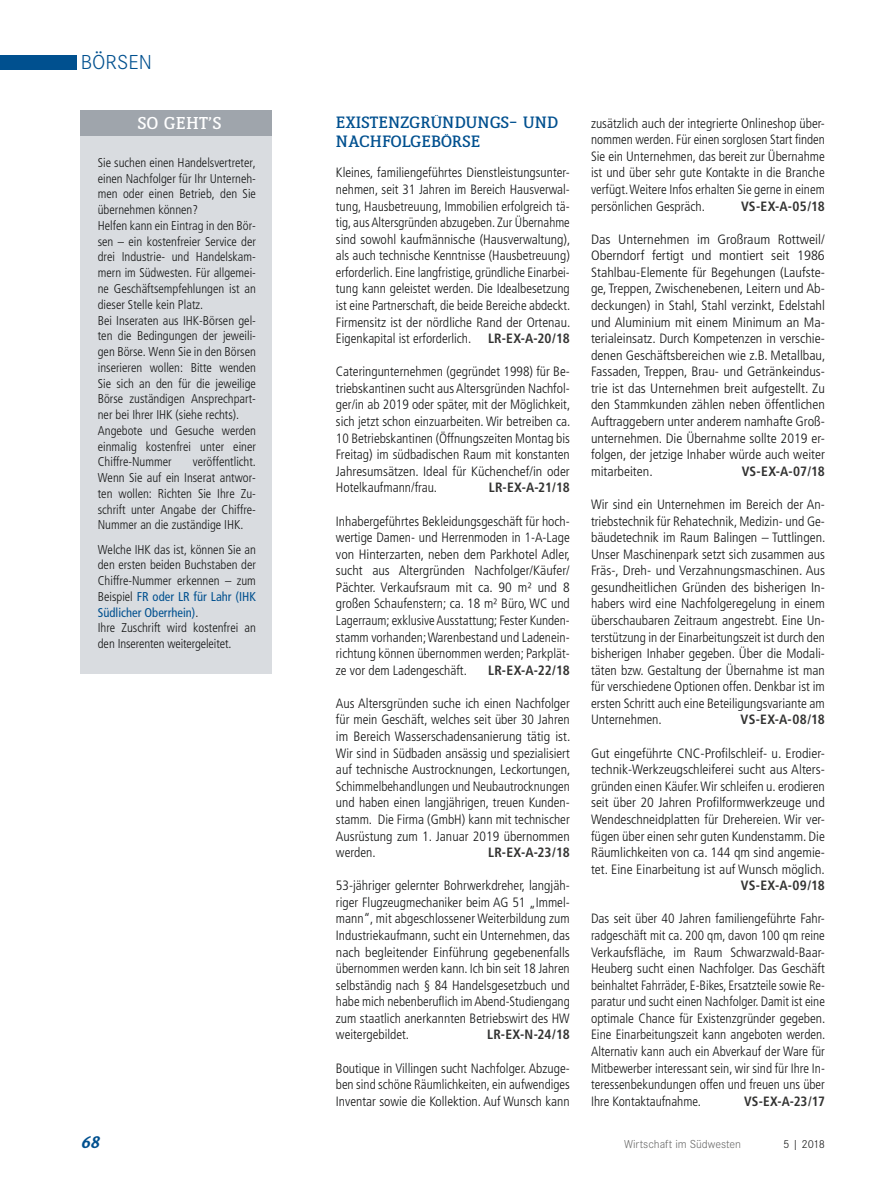
<style>
.page{position:relative;width:893px;height:1191px;background:#fff}
.page>*{position:absolute;margin:0;border:0;box-sizing:border-box;transform-origin:0 0}
.t1{font:300 21px "Corporate S";color:#00508f}
.t2{font:800 16.5px "Lenga";letter-spacing:.01em;color:#fff}
.t3{font:italic 900 16.5px "Lenga";color:#00508f}
.t4{font:800 15.75px/18.9px "Lenga";color:#00508f}
.t5{font:300 condensed 13.5px/16.5px "Frutiger";color:#151616;text-align:justify}
.t6{font:300 condensed 13.5px/16.5px "Frutiger";color:#151616;text-align:justify;scale:1.07 1}
.t7{font:300 condensed 13.5px/16.5px "Frutiger";color:#151616;text-align:justify;scale:1.04 1}
.t8{font:700 condensed 13.5px "Frutiger";letter-spacing:.01em;color:#323231}
.t9{font:300 condensed 12.75px/15.8px "Frutiger";color:#151616}
.t10{font:300 12px "Corporate S";color:#686867}
.t11{font:300 12px "Corporate S";color:#151616}
.s1{font-weight:400;color:#00508f}
.s2{font-weight:700;color:#323231}
</style>
<div class="page">
<div style="left:0;top:55px;width:77px;height:14px;background:#00508f"></div>
<div style="left:81px;top:111px;width:191px;height:25px;background:#9fa5ac"></div>
<div style="left:81px;top:136px;width:191px;height:537px;background:#d9dce0"></div>
<h1 class="t1" style="left:81px;top:51px;width:73px">börsen</h1>
<p class="t2" style="left:138px;top:115px;width:85px">SO GEHT’S</p>
<p class="t9" style="left:98px;top:155px;width:160px">Sie suchen einen Handelsvertreter, einen Nachfolger für Ihr Unterneh&shy;men oder einen Betrieb, den Sie übernehmen können?<br>Helfen kann ein Eintrag in den Bör&shy;sen – ein kostenfreier Service der drei Industrie- und Handelskam&shy;mern im Südwesten. Für allgemei&shy;ne Geschäftsempfehlungen ist an dieser Stelle kein Platz.<br>Bei Inseraten aus IHK-Börsen gel&shy;ten die Bedingungen der jeweili&shy;gen Börse. Wenn Sie in den Börsen inserieren wollen: Bitte wenden<br>Sie sich an den für die jeweilige<br>Börse zuständigen Ansprechpart&shy;ner bei Ihrer IHK (siehe rechts).<br>Angebote und Gesuche werden einmalig kostenfrei unter einer<br>Chiffre-Nummer</p>
<p class="t9" style="left:98px;top:454px;width:160px;text-align:justify;text-indent:95px">veröffentlicht.<br>Wenn Sie auf ein Inserat antwor&shy;ten wollen: Richten Sie Ihre Zu&shy;schrift unter Angabe der Chiffre-Nummer an die zuständige IHK.</p>
<p class="t9" style="left:98px;top:541px;width:160px">Welche IHK das ist, können Sie an den ersten beiden Buchstaben der<br>Chiffre-Nummer erkennen – zum<br>Beispiel <span class="s1">FR oder LR für Lahr (IHK<br>Südlicher Oberrhein)</span>.<br>Ihre Zuschrift wird kostenfrei an den Inserenten weitergeleitet.</p>
<p class="t4" style="left:336px;top:113px;width:224px">EXISTENZGRÜNDUNGS- UND<br>NACHFOLGEBÖRSE</p>
<p class="t5" style="left:336px;top:165px;width:236px">Kleines, familiengeführtes Dienstleistungsunter&shy;nehmen, seit 31 Jahren im Bereich Hausverwal&shy;tung, Hausbetreuung, Immobilien erfolgreich tä&shy;tig, aus Altersgründen abzugeben. Zur Übernahme sind sowohl kaufmännische (Hausverwaltung), als auch technische Kenntnisse (Hausbetreuung) erforderlich. Eine langfristige, gründliche Einarbei&shy;tung kann geleistet werden. Die Idealbesetzung ist eine Partnerschaft, die beide Bereiche abdeckt.<br>Firmensitz ist der nördliche Rand der Ortenau.<br>Eigenkapital ist erforderlich. <span class="s2">LR-EX-A-20/18</span></p>
<p class="t5" style="left:336px;top:363px;width:236px">Cateringunternehmen (gegründet 1998) für Be&shy;triebskantinen sucht aus Altersgründen Nachfol&shy;ger/in ab 2019 oder später, mit der Möglichkeit, sich jetzt schon einzuarbeiten. Wir betreiben ca.<br>10 Betriebskantinen (Öffnungszeiten Montag bis Freitag) im südbadischen Raum mit konstanten Jahresumsätzen. Ideal für Küchenchef/in oder Hotelkaufmann/frau.</p>
<p class="t8" style="left:489px;top:479px;width:82px">LR-EX-A-21/18</p>
<p class="t5" style="left:336px;top:513px;width:236px">Inhabergeführtes Bekleidungsgeschäft für hoch&shy;wertige Damen- und Herrenmoden in 1-A-Lage von Hinterzarten, neben dem Parkhotel Adler, sucht aus Altergründen Nachfolger/Käufer/ Pächter. Verkaufsraum mit ca. 90 m² und 8 großen Schaufenstern; ca. 18 m² Büro, WC und Lagerraum; exklusive Ausstattung; Fester Kunden&shy;stamm vorhanden; Warenbestand und Ladenein&shy;richtung können übernommen werden; Parkplät&shy;ze vor dem Ladengeschäft.</p>
<p class="t8" style="left:488px;top:662px;width:83px">LR-EX-A-22/18</p>
<p class="t5" style="left:336px;top:695px;width:236px">Aus Altersgründen suche ich einen Nachfolger für mein Geschäft, welches seit über 30 Jahren im Bereich Wasserschadensanierung tätig ist.<br>Wir sind in Südbaden ansässig und spezialisiert auf technische Austrocknungen, Leckortungen, Schimmelbehandlungen und Neubautrocknungen und haben einen langjährigen, treuen Kunden&shy;stamm. Die Firma (GmbH) kann mit technischer Ausrüstung zum 1. Januar 2019 übernommen werden.</p>
<p class="t8" style="left:488px;top:844px;width:83px">LR-EX-A-23/18</p>
<p class="t5" style="left:336px;top:877px;width:235px">53-jähriger gelernter Bohrwerkdreher, langjäh&shy;riger Flugzeugmechaniker beim AG 51 „Immel&shy;mann“, mit abgeschlossener Weiterbildung zum Industriekaufmann, sucht ein Unternehmen, das nach begleitender Einführung gegebenenfalls übernommen werden kann. Ich bin seit 18 Jahren selbständig nach § 84 Handelsgesetzbuch und habe mich nebenberuflich im Abend-Studiengang zum staatlich anerkannten Betriebswirt des HW weitergebildet.</p>
<p class="t8" style="left:487px;top:1026px;width:84px">LR-EX-N-24/18</p>
<p class="t5" style="left:336px;top:1060px;width:235px">Boutique in Villingen sucht Nachfolger. Abzuge&shy;ben sind schöne Räumlichkeiten, ein aufwendiges Inventar sowie die Kollektion. Auf Wunsch kann</p>
<p class="t5" style="left:591px;top:115px;width:235px">zusätzlich auch der integrierte Onlineshop über&shy;nommen werden. Für einen sorglosen Start finden Sie ein Unternehmen, das bereit zur Übernahme ist und über sehr gute Kontakte in die Branche verfügt. Weitere Infos erhalten Sie gerne in einem persönlichen Gespräch.</p>
<p class="t8" style="left:741px;top:198px;width:85px">VS-EX-A-05/18</p>
<p class="t6" style="left:591px;top:231px;width:221px">Das Unternehmen im Großraum Rottweil/ Oberndorf fertigt und montiert seit 1986<br>Stahlbau-Elemente für Begehungen (Laufste&shy;ge, Treppen, Zwischenebenen, Leitern und Ab&shy;deckungen) in Stahl, Stahl verzinkt, Edelstahl und Aluminium mit einem Minimum an Ma&shy;terialeinsatz. Durch Kompetenzen in verschie&shy;denen Geschäftsbereichen wie z.B. Metallbau, Fassaden, Treppen, Brau- und Getränkeindus&shy;trie ist das Unternehmen breit aufgestellt. Zu den Stammkunden zählen neben öffentlichen Auftraggebern unter anderem namhafte Groß&shy;unternehmen. Die Übernahme sollte 2019 er&shy;folgen, der jetzige Inhaber würde auch weiter mitarbeiten.</p>
<p class="t8" style="left:742px;top:463px;width:85px">VS-EX-A-07/18</p>
<p class="t5" style="left:591px;top:496px;width:236px">Wir sind ein Unternehmen im Bereich der An&shy;triebstechnik für Rehatechnik, Medizin- und Ge&shy;bäudetechnik im Raum Balingen – Tuttlingen.<br>Unser Maschinenpark setzt sich zusammen aus Fräs-, Dreh- und Verzahnungsmaschinen. Aus gesundheitlichen Gründen des bisherigen In&shy;habers wird eine Nachfolgeregelung in einem überschaubaren Zeitraum angestrebt. Eine Un&shy;terstützung in der Einarbeitungszeit ist durch den bisherigen Inhaber gegeben. Über die Modali&shy;täten bzw. Gestaltung der Übernahme ist man für verschiedene Optionen offen. Denkbar ist im ersten Schritt auch eine Beteiligungsvariante am Unternehmen.</p>
<p class="t8" style="left:741px;top:712px;width:86px">VS-EX-A-08/18</p>
<p class="t7" style="left:591px;top:745px;width:226px">Gut eingeführte CNC-Profilschleif- u. Erodier&shy;technik-Werkzeugschleiferei sucht aus Alters&shy;gründen einen Käufer. Wir schleifen u. erodieren seit über 20 Jahren Profilformwerkzeuge und Wendeschneidplatten für Drehereien. Wir ver&shy;fügen über einen sehr guten Kundenstamm. Die Räumlichkeiten von ca. 144 qm sind angemie&shy;tet. Eine Einarbeitung ist auf Wunsch möglich.</p>
<p class="t8" style="left:741px;top:877px;width:86px">VS-EX-A-09/18</p>
<p class="t5" style="left:591px;top:910px;width:236px">Das seit über 40 Jahren familiengeführte Fahr&shy;radgeschäft mit ca. 200 qm, davon 100 qm reine Verkaufsfläche, im Raum Schwarzwald-Baar-Heuberg sucht einen Nachfolger. Das Geschäft beinhaltet Fahrräder, E-Bikes, Ersatzteile sowie Re&shy;paratur und sucht einen Nachfolger. Damit ist eine optimale Chance für Existenzgründer gegeben.<br>Eine Einarbeitungszeit kann angeboten werden.<br>Alternativ kann auch ein Abverkauf der Ware für Mitbewerber interessant sein, wir sind für Ihre In&shy;teressenbekundungen offen und freuen uns über Ihre Kontaktaufnahme.</p>
<p class="t8" style="left:744px;top:1093px;width:82px">VS-EX-A-23/17</p>
<p class="t3" style="left:81px;top:1134px;width:20px">68</p>
<p class="t10" style="left:624px;top:1137px;width:119px">Wirtschaft im Südwesten</p>
<p class="t11" style="left:783px;top:1137px;width:43px">5 | 2018</p>
</div>
